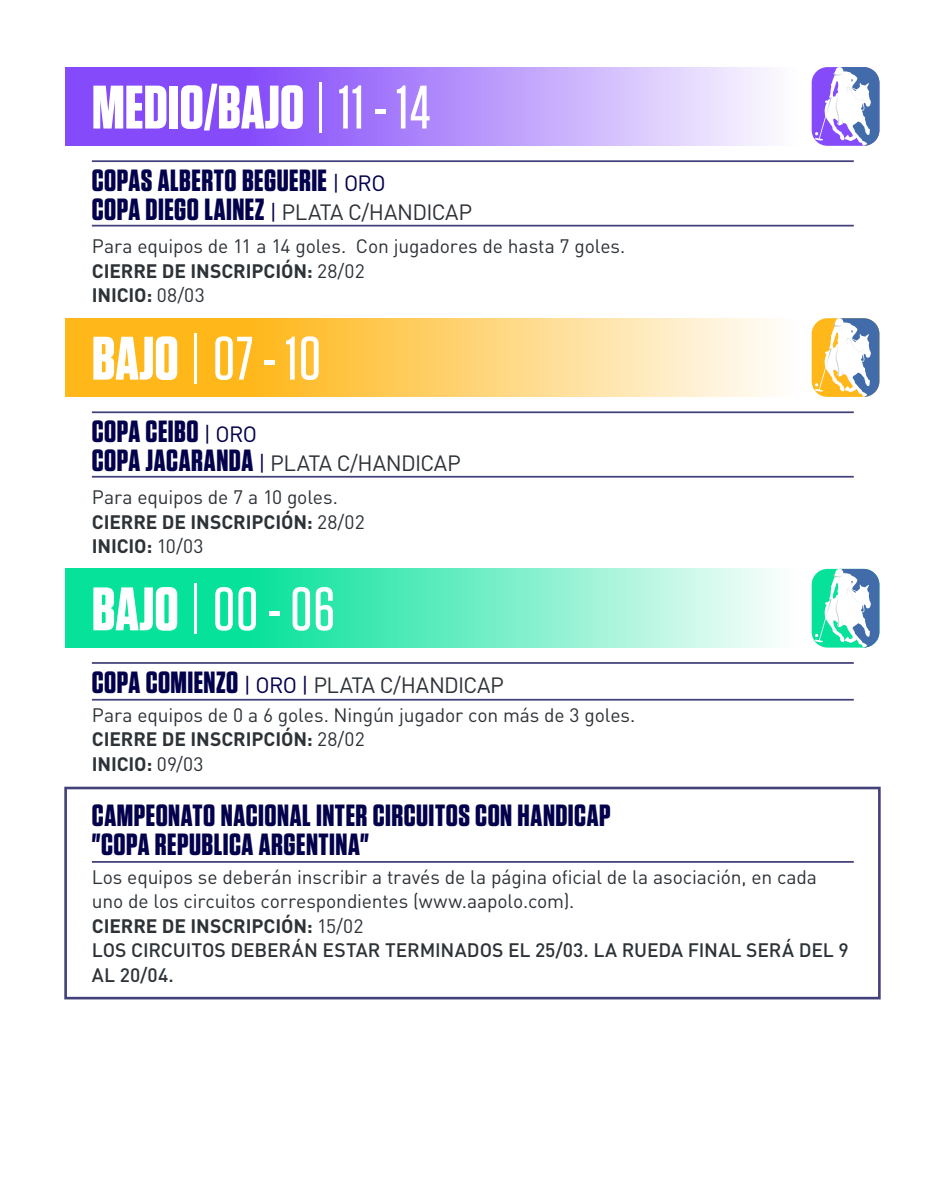
<style>
.page{position:relative;width:945px;height:1182px;background:#fff}
.page>*{position:absolute;margin:0;border:0;box-sizing:border-box;transform-origin:0 0}
.t1{font:500 61.25px "Tungsten";letter-spacing:.02em;color:#fff}
.t2{font:700 61.25px "Tungsten";color:#fff}
.t3{font:700 30.62px/28.9px "Tungsten";letter-spacing:.015em;color:#03014c}
.t4{font:21.88px "DIN";letter-spacing:-.025em;color:#2d3237}
.t5{font:19.25px/24.5px "DIN";letter-spacing:-.005em;color:#2d3237}
.s1{font-weight:400}
.s2{font-weight:500}
.s3{font-family:"DIN";font-weight:400;font-size:21.88px}
.s4{font-family:"DIN";font-weight:400;font-size:21.88px;color:#2d3237}
.s5{font-weight:700}
.s6{font-family:"Tungsten";font-weight:700;font-size:30.62px;color:#03014c}
.s7{color:#03014c}
</style>
<div class="page">
<svg style="left:66px;top:67px;width:703px;height:79px;background:#af89fc"></svg>
<div style="left:812px;top:67px;width:67px;height:79px;background:#854bfb;border-radius:16px"></div>
<svg style="left:815px;top:67px;width:64px;height:79px"></svg>
<hr style="left:92px;top:225px;width:762px;height:1px;background:#424179">
<hr style="left:92px;top:160px;width:762px;height:2px;background:#424179">
<svg style="left:66px;top:318px;width:709px;height:79px;background:#ffd06a"></svg>
<div style="left:812px;top:318px;width:67px;height:79px;background:#ffb719;border-radius:16px"></div>
<svg style="left:815px;top:318px;width:64px;height:79px"></svg>
<hr style="left:92px;top:476px;width:762px;height:1px;background:#424179">
<hr style="left:92px;top:411px;width:762px;height:2px;background:#424179">
<svg style="left:66px;top:568px;width:709px;height:79px;background:#5eebbd"></svg>
<div style="left:812px;top:569px;width:67px;height:78px;background:#06e29a;border-radius:16px"></div>
<svg style="left:815px;top:568px;width:64px;height:79px"></svg>
<hr style="left:92px;top:698px;width:762px;height:2px;background:#424179">
<hr style="left:92px;top:662px;width:762px;height:1px;background:#424179">
<hr style="left:92px;top:860px;width:762px;height:2px;background:#424179">
<div style="left:64px;top:786px;width:817px;height:213px;border:3px solid #424179"></div>
<h1 class="t2" style="left:92px;top:74px;width:340px">MEDIO/BAJO<span class="s1">|</span> <span class="s2">11 - 14</span></h1>
<h2 class="t3" style="left:92px;top:167px;width:382px">COPAS ALBERTO BEGUERIE <span class="s3">| ORO<br></span>COPA DIEGO LAINEZ <span class="s3">|</span> <span class="s4">PLATA C/HANDICAP</span></h2>
<p class="t5" style="left:92px;top:233px;width:535px">Para equipos de 11 a 14 goles. Con jugadores de hasta 7 goles.<br><span class="s5">CIERRE DE INSCRIPCIÓN:</span> 28/02<br><span class="s5">INICIO:</span> 08/03</p>
<h1 class="t1" style="left:92px;top:326px;width:230px"><span class="s5">BAJO</span><span class="s1">|</span>07 - 10</h1>
<h2 class="t3" style="left:92px;top:417px;width:167px">COPA CEIBO <span class="s3">| ORO</span></h2>
<p class="t4" style="left:92px;top:449px;width:371px"><span class="s6">COPA JACARANDA</span> <span class="s7">|</span> PLATA C/HANDICAP</p>
<p class="t5" style="left:92px;top:484px;width:274px">Para equipos de 7 a 10 goles.<br><span class="s5">CIERRE DE INSCRIPCIÓN:</span> 28/02<br><span class="s5">INICIO:</span> 10/03</p>
<h1 class="t1" style="left:92px;top:577px;width:245px"><span class="s5">BAJO</span><span class="s1">|</span>00 - 06</h1>
<p class="t4" style="left:92px;top:671px;width:414px"><span class="s6">COPA COMIENZO</span> <span class="s7">| ORO |</span> PLATA C/HANDICAP</p>
<p class="t5" style="left:92px;top:702px;width:545px">Para equipos de 0 a 6 goles. Ningún jugador con más de 3 goles.<br><span class="s5">CIERRE DE INSCRIPCIÓN:</span> 28/02<br><span class="s5">INICIO:</span> 09/03</p>
<h2 class="t3" style="left:92px;top:801px;width:520px">CAMPEONATO NACIONAL INTER CIRCUITOS CON HANDICAP "COPA REPUBLICA ARGENTINA"</h2>
<p class="t5" style="left:92px;top:864px;width:758px">Los equipos se deberán inscribir a través de la página oficial de la asociación, en cada uno de los circuitos correspondientes (www.aapolo.com).<br><span class="s5">CIERRE DE INSCRIPCIÓN:</span> 15/02<br><span class="s2">LOS CIRCUITOS DEBERÁN ESTAR TERMINADOS EL 25/03. LA RUEDA FINAL SERÁ DEL 9<br>AL 20/04.</span></p>
</div>
